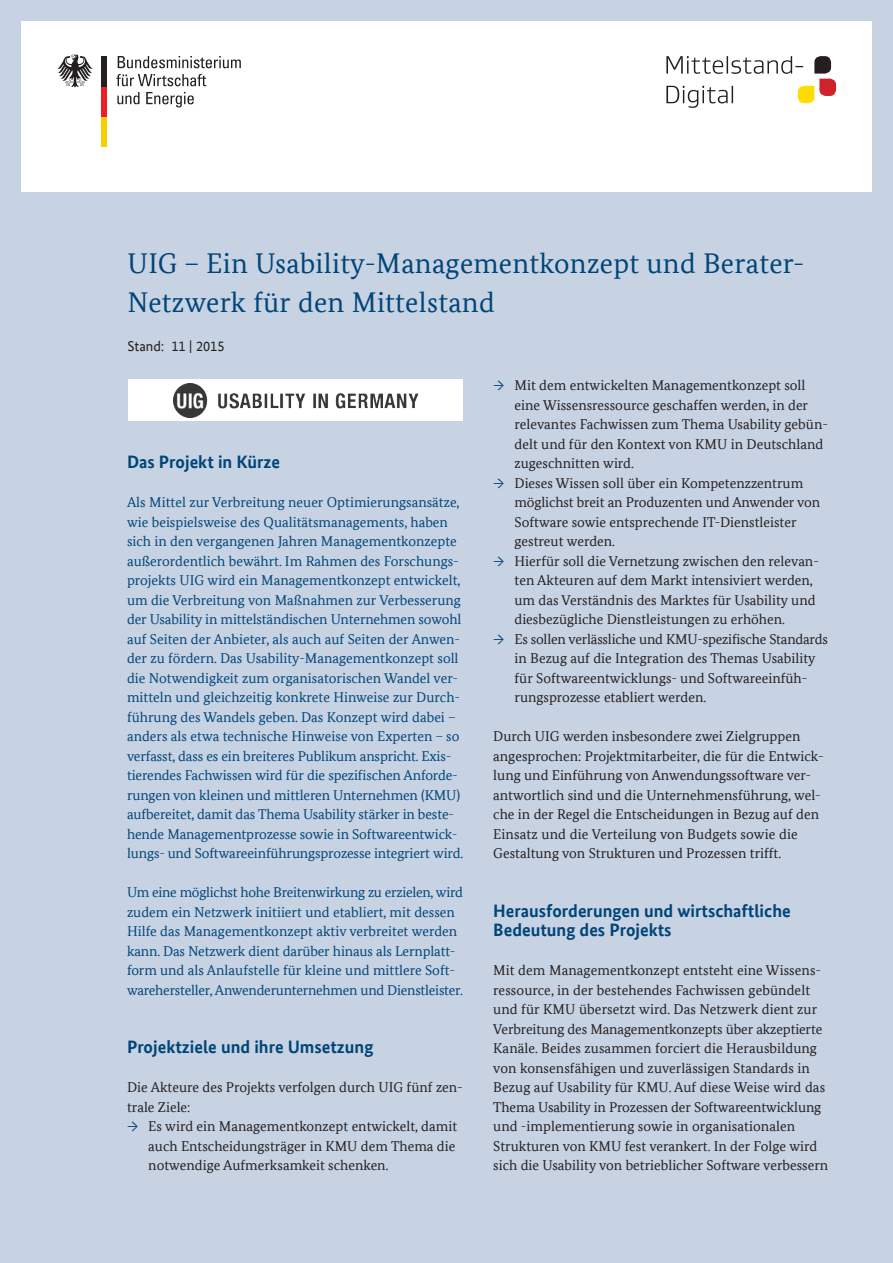
<style>
.page{position:relative;width:893px;height:1263px;background:#c7d2e3}
.page>*{position:absolute;margin:0;border:0;box-sizing:border-box;transform-origin:0 0}
.t1{font:28.5px/39px "Bundes Serif Office";letter-spacing:.01em;color:#004578}
.t2{font:700 18px/19.5px "Bundes Sans Office";color:#004578}
.LI_Pfeil{font:14.25px/19.5px "Bundes Serif Office";color:#231f20}
.t3{font:14.25px/19.5px "Bundes Serif Office";color:#004578}
.t4{font:14.25px "Bundes Sans Office";color:#231f20}
.s1{color:#004578}
</style>
<div class="page">
<div style="left:21px;top:21px;width:851px;height:170px;background:#fff"></div>
<div style="left:102px;top:116px;width:5px;height:30px;background:#f4cf02"></div>
<div style="left:102px;top:86px;width:5px;height:30px;background:#ee1d23"></div>
<div style="left:102px;top:56px;width:5px;height:30px;background:#231f20"></div>
<svg style="left:57px;top:55px;width:36px;height:32px"></svg>
<svg style="left:118px;top:56px;width:123px;height:12px"></svg>
<svg style="left:116px;top:74px;width:90px;height:12px"></svg>
<svg style="left:117px;top:92px;width:22px;height:12px"></svg>
<svg style="left:146px;top:92px;width:48px;height:15px"></svg>
<svg style="left:666px;top:56px;width:170px;height:52px"></svg>
<div style="left:128px;top:380px;width:334px;height:41px;background:#fff"></div>
<img style="left:173px;top:384px;width:245px;height:34px">
<h1 class="t1" style="left:128px;top:244px;width:678px">UIG – Ein Usability-Managementkonzept und Berater-<br>Netzwerk für den Mittelstand</h1>
<h1 class="t4" style="left:128px;top:338px;width:98px">Stand: 11 | 2015</h1>
<h2 class="t2" style="left:127px;top:452px;width:155px">Das Projekt in Kürze</h2>
<p class="t3" style="left:127px;top:492px;width:338px">Als Mittel zur Verbreitung neuer Optimierungsansätze, wie beispielsweise des Qualitätsmanagements, haben sich in den vergangenen Jahren Managementkonzepte außerordentlich bewährt. Im Rahmen des Forschungs&shy;projekts UIG wird ein Managementkonzept entwickelt, um die Verbreitung von Maßnahmen zur Verbesserung der Usability in mittelständischen Unternehmen sowohl auf Seiten der Anbieter, als auch auf Seiten der Anwen&shy;der zu fördern. Das Usability-Managementkonzept soll die Notwendigkeit zum organisatorischen Wandel ver&shy;mitteln und gleichzeitig konkrete Hinweise zur Durch&shy;führung des Wandels geben. Das Konzept wird dabei – anders als etwa technische Hinweise von Experten – so verfasst, dass es ein breiteres Publikum anspricht. Exis&shy;tierendes Fachwissen wird für die spezifischen Anforde&shy;rungen von kleinen und mittleren Unternehmen (KMU) aufbereitet, damit das Thema Usability stärker in beste&shy;hende Managementprozesse sowie in Softwareentwick&shy;lungs- und Softwareeinführungsprozesse integriert wird.</p>
<p class="t3" style="left:127px;top:882px;width:338px">Um eine möglichst hohe Breitenwirkung zu erzielen, wird zudem ein Netzwerk initiiert und etabliert, mit dessen Hilfe das Managementkonzept aktiv verbreitet werden kann. Das Netzwerk dient darüber hinaus als Lernplatt&shy;form und als Anlaufstelle für kleine und mittlere Soft&shy;warehersteller, Anwenderunternehmen und Dienstleister.</p>
<h2 class="t2" style="left:127px;top:1037px;width:248px">Projektziele und ihre Umsetzung</h2>
<p class="LI_Pfeil" style="left:127px;top:1077px;width:337px">Die Akteure des Projekts verfolgen durch UIG fünf zen&shy;trale Ziele:</p>
<p class="LI_Pfeil" style="left:148px;top:1116px;width:310px;text-indent:-21px"><span class="s1">→</span> Es wird ein Managementkonzept entwickelt, damit auch Entscheidungsträger in KMU dem Thema die notwendige Aufmerksamkeit schenken.</p>
<p class="LI_Pfeil" style="left:514px;top:375px;width:315px;text-indent:-21px"><span class="s1">→</span> Mit dem entwickelten Managementkonzept soll eine Wissensressource geschaffen werden, in der relevantes Fachwissen zum Thema Usability gebün&shy;delt und für den Kontext von KMU in Deutschland zugeschnitten wird.</p>
<p class="LI_Pfeil" style="left:514px;top:473px;width:307px;text-indent:-21px"><span class="s1">→</span> Dieses Wissen soll über ein Kompetenzzentrum möglichst breit an Produzenten und Anwender von Software sowie entsprechende IT-Dienstleister gestreut werden.</p>
<p class="LI_Pfeil" style="left:514px;top:551px;width:306px;text-indent:-21px"><span class="s1">→</span> Hierfür soll die Vernetzung zwischen den relevan&shy;ten Akteuren auf dem Markt intensiviert werden, um das Verständnis des Marktes für Usability und diesbezügliche Dienstleistungen zu erhöhen.</p>
<p class="LI_Pfeil" style="left:514px;top:629px;width:315px;text-indent:-21px"><span class="s1">→</span> Es sollen verlässliche und KMU-spezifische Standards in Bezug auf die Integration des Themas Usability für Softwareentwicklungs- und Softwareeinfüh&shy;rungsprozesse etabliert werden.</p>
<p class="LI_Pfeil" style="left:493px;top:726px;width:332px">Durch UIG werden insbesondere zwei Zielgruppen angesprochen: Projektmitarbeiter, die für die Entwick&shy;lung und Einführung von Anwendungssoftware ver&shy;antwortlich sind und die Unternehmensführung, wel&shy;che in der Regel die Entscheidungen in Bezug auf den Einsatz und die Verteilung von Budgets sowie die Gestaltung von Strukturen und Prozessen trifft.</p>
<h2 class="t2" style="left:493px;top:901px;width:299px">Herausforderungen und wirtschaftliche<br>Bedeutung des Projekts</h2>
<p class="LI_Pfeil" style="left:493px;top:960px;width:337px">Mit dem Managementkonzept entsteht eine Wissens&shy;ressource, in der bestehendes Fachwissen gebündelt und für KMU übersetzt wird. Das Netzwerk dient zur Verbreitung des Managementkonzepts über akzeptierte Kanäle. Beides zusammen forciert die Herausbildung von konsensfähigen und zuverlässigen Standards in Bezug auf Usability für KMU. Auf diese Weise wird das Thema Usability in Prozessen der Softwareentwicklung und -implementierung sowie in organisationalen Strukturen von KMU fest verankert. In der Folge wird sich die Usability von betrieblicher Software verbessern</p>
</div>
